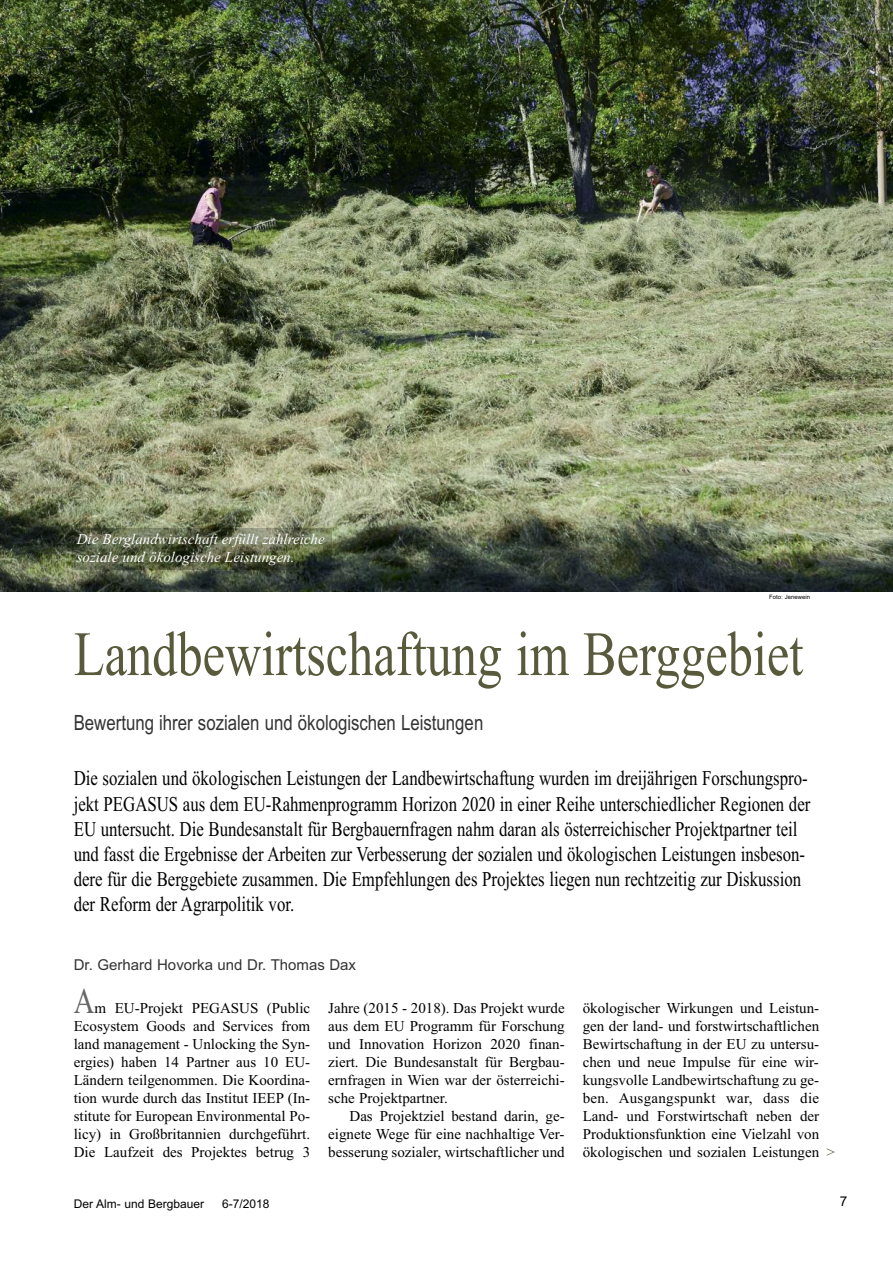
<style>
.page{position:relative;width:893px;height:1263px;background:#fff}
.page>*{position:absolute;margin:0;border:0;box-sizing:border-box;transform-origin:0 0}
.t1{font:63px "Times New Roman";color:#585a3b;scale:.8 1}
.t2{font:36px "Times New Roman";color:#666;scale:.8 1}
.t3{font:21px/25.2px "Times New Roman";color:#000;scale:.8 1}
.t4{font:21px "Arial";color:#333;scale:.8 1}
.t5{font:15px/18px "Times New Roman";color:#000;text-align:justify}
.t6{font:italic 15px/18px "Times New Roman";color:#fff}
.t7{font:15px "Arial";color:#333}
.t8{font:15px "Times New Roman";color:#585a3b}
.t9{font:13.5px "Arial";color:#000}
.t10{font:12px "Arial";color:#000}
.t11{font:6px "Arial";color:#000}
</style>
<div class="page">
<img style="left:0;top:0;width:893px;height:591px">
<div style="left:72px;top:528px;width:260px;height:42px;background:#000;opacity:.2"></div>
<p class="t6" style="left:77px;top:529px;width:249px">Die Berglandwirtschaft erfüllt zahlreiche soziale und ökologische Leistungen.</p>
<p class="t11" style="left:769px;top:594px;width:42px">Foto: Jenewein</p>
<h1 class="t1" style="left:74px;top:616px;width:913px">Landbewirtschaftung im Berggebiet</h1>
<h3 class="t4" style="left:74px;top:711px;width:513px">Bewertung ihrer sozialen und ökologischen Leistungen</h3>
<p class="t3" style="left:74px;top:765px;width:922px">Die sozialen und ökologischen Leistungen der Landbewirtschaftung wurden im dreijährigen Forschungspro&shy;jekt PEGASUS aus dem EU-Rahmenprogramm Horizon 2020 in einer Reihe unterschiedlicher Regionen der EU untersucht. Die Bundesanstalt für Bergbauernfragen nahm daran als österreichischer Projektpartner teil und fasst die Ergebnisse der Arbeiten zur Verbesserung der sozialen und ökologischen Leistungen insbeson&shy;dere für die Berggebiete zusammen. Die Empfehlungen des Projektes liegen nun rechtzeitig zur Diskussion der Reform der Agrarpolitik vor.</p>
<p class="t7" style="left:74px;top:956px;width:284px">Dr. Gerhard Hovorka und Dr. Thomas Dax</p>
<h2 class="t2" style="left:74px;top:979px;width:27px">A</h2>
<p class="t5" style="left:74px;top:999px;width:238px;text-indent:21px">m EU-Projekt PEGASUS (Public Ecosystem Goods and Services from land management - Unlocking the Syn&shy;ergies) haben 14 Partner aus 10 EU-Ländern teilgenommen. Die Koordina&shy;tion wurde durch das Institut IEEP (In&shy;stitute for European Environmental Po&shy;licy) in Großbritannien durchgeführt.<br>Die Laufzeit des Projektes betrug 3</p>
<p class="t5" style="left:328px;top:999px;width:238px">Jahre (2015 - 2018). Das Projekt wurde aus dem EU Programm für Forschung und Innovation Horizon 2020 finan&shy;ziert. Die Bundesanstalt für Bergbau&shy;ernfragen in Wien war der österreichi&shy;sche Projektpartner.</p>
<p class="t5" style="left:328px;top:1107px;width:238px;text-indent:21px">Das Projektziel bestand darin, ge&shy;eignete Wege für eine nachhaltige Ver&shy;besserung sozialer, wirtschaftlicher und</p>
<p class="t5" style="left:583px;top:999px;width:238px">ökologischer Wirkungen und Leistun&shy;gen der land- und forstwirtschaftlichen Bewirtschaftung in der EU zu untersu&shy;chen und neue Impulse für eine wir&shy;kungsvolle Landbewirtschaftung zu ge&shy;ben. Ausgangspunkt war, dass die Land- und Forstwirtschaft neben der Produktionsfunktion eine Vielzahl von ökologischen und sozialen Leistungen</p>
<p class="t8" style="left:826px;top:1143px;width:10px">&gt;</p>
<p class="t10" style="left:74px;top:1197px;width:132px">Der Alm- und Bergbauer</p>
<p class="t10" style="left:222px;top:1197px;width:49px">6-7/2018</p>
<p class="t9" style="left:840px;top:1193px;width:9px">7</p>
</div>
